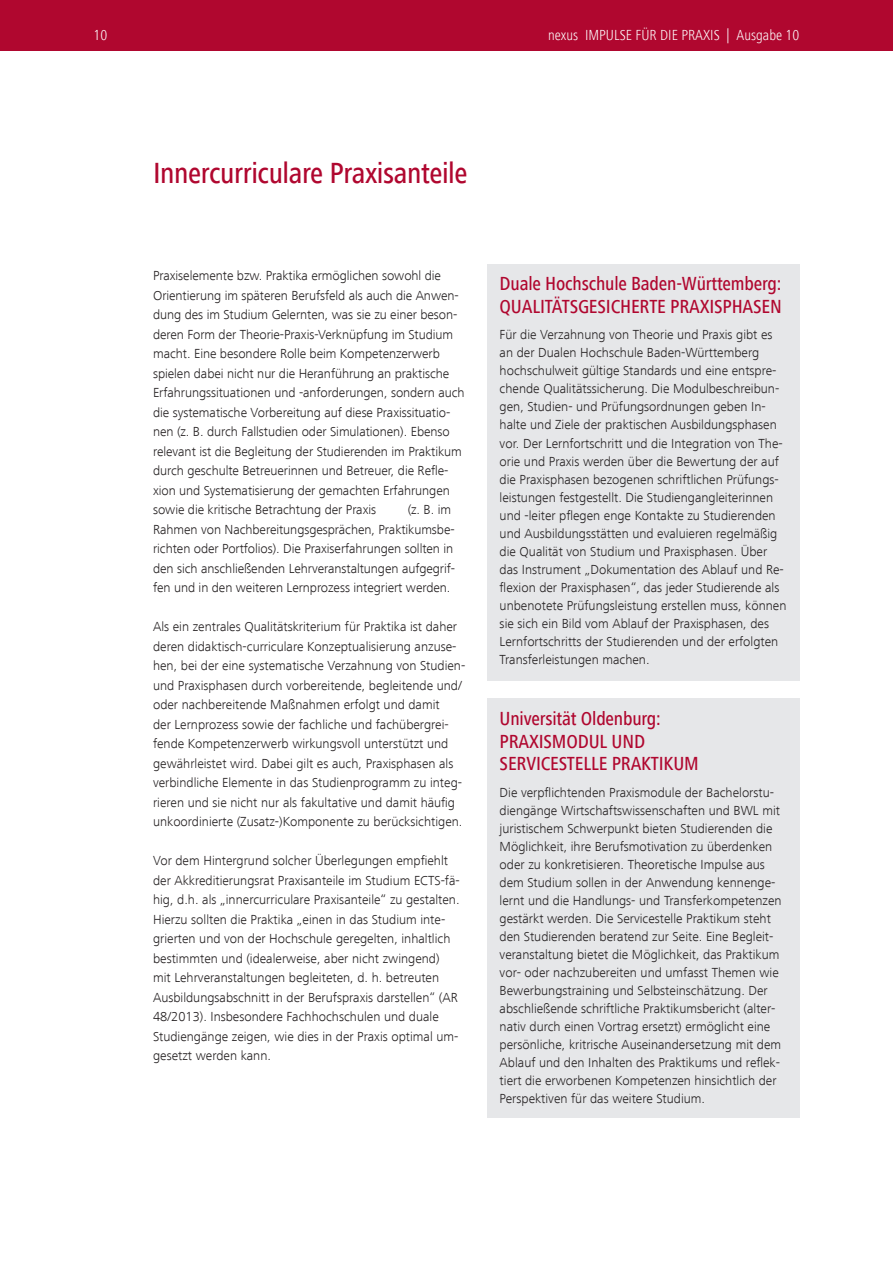
<style>
.page{position:relative;width:893px;height:1263px;background:#fff}
.page>*{position:absolute;margin:0;border:0;box-sizing:border-box;transform-origin:0 0}
.Head_2{font:500 condensed 30px "Frutiger Next LT";letter-spacing:-.015em;color:#b0072f}
.Head_Kasten{font:500 condensed 19.5px/22.5px "Frutiger Next LT";letter-spacing:-.01em;color:#b0072f}
.t1{font:300 condensed 15px "Frutiger Next LT";color:#fff}
.Copy{font:300 13.5px/19.5px "Frutiger Next LT";color:#231f20}
.Copy_Kasten{font:300 13.5px/18px "Frutiger Next LT";color:#231f20}
</style>
<div class="page">
<div style="left:0;top:0;width:893px;height:51px;background:#b0072f"></div>
<div style="left:487px;top:264px;width:312px;height:416px;background:#e6e7e9"></div>
<div style="left:487px;top:698px;width:312px;height:419px;background:#e6e7e9"></div>
<p class="t1" style="left:94px;top:26px;width:15px">10</p>
<p class="t1" style="left:548px;top:26px;width:253px">nexus IMPULSE FÜR DIE PRAXIS | Ausgabe 10</p>
<p class="Head_2" style="left:153px;top:156px;width:316px">Innercurriculare Praxisanteile</p>
<p class="Copy" style="left:153px;top:266px;width:313px">Praxiselemente bzw. Praktika ermöglichen sowohl die Orientierung im späteren Berufsfeld als auch die Anwen&shy;dung des im Studium Gelernten, was sie zu einer beson&shy;deren Form der Theorie-Praxis-Verknüpfung im Studium macht. Eine besondere Rolle beim Kompetenzerwerb spielen dabei nicht nur die Heranführung an praktische Erfahrungssituationen und -anforderungen, sondern auch die systematische Vorbereitung auf diese Praxissituatio&shy;nen (z. B. durch Fallstudien oder Simulationen). Ebenso relevant ist die Begleitung der Studierenden im Praktikum durch geschulte Betreuerinnen und Betreuer, die Refle&shy;xion und Systematisierung der gemachten Erfahrungen sowie die kritische Betrachtung der Praxis</p>
<p class="Copy" style="left:153px;top:500px;width:303px;text-indent:255px">(z. B. im Rahmen von Nachbereitungsgesprächen, Praktikumsbe&shy;richten oder Portfolios). Die Praxiserfahrungen sollten in den sich anschließenden Lehrveranstaltungen aufgegrif&shy;fen und in den weiteren Lernprozess integriert werden.</p>
<p class="Copy" style="left:153px;top:617px;width:314px">Als ein zentrales Qualitätskriterium für Praktika ist daher deren didaktisch-curriculare Konzeptualisierung anzuse&shy;hen, bei der eine systematische Verzahnung von Studien&shy;und Praxisphasen durch vorbereitende, begleitende und/ oder nachbereitende Maßnahmen erfolgt und damit<br>der Lernprozess sowie der fachliche und fachübergrei&shy;fende Kompetenzerwerb wirkungsvoll unterstützt und gewährleistet wird. Dabei gilt es auch, Praxisphasen als verbindliche Elemente in das Studienprogramm zu integ&shy;rieren und sie nicht nur als fakultative und damit häufig unkoordinierte (Zusatz-)Komponente zu berücksichtigen.</p>
<p class="Copy" style="left:153px;top:851px;width:308px">Vor dem Hintergrund solcher Überlegungen empfiehlt der Akkreditierungsrat Praxisanteile im Studium ECTS-fä&shy;hig‚ d.h. als „innercurriculare Praxisanteile“ zu gestalten.<br>Hierzu sollten die Praktika „einen in das Studium inte&shy;grierten und von der Hochschule geregelten, inhaltlich bestimmten und (idealerweise, aber nicht zwingend) mit Lehrveranstaltungen begleiteten, d. h. betreuten Ausbildungsabschnitt in der Berufspraxis darstellen“ (AR 48/2013). Insbesondere Fachhochschulen und duale Studiengänge zeigen, wie dies in der Praxis optimal um&shy;gesetzt werden kann.</p>
<p class="Head_Kasten" style="left:500px;top:273px;width:284px">Duale Hochschule Baden-Württemberg:<br>QUALITÄTSGESICHERTE PRAXISPHASEN</p>
<p class="Copy_Kasten" style="left:500px;top:326px;width:288px">Für die Verzahnung von Theorie und Praxis gibt es an der Dualen Hochschule Baden-Württemberg hochschulweit gültige Standards und eine entspre&shy;chende Qualitätssicherung. Die Modulbeschreibun&shy;gen, Studien- und Prüfungsordnungen geben In&shy;halte und Ziele der praktischen Ausbildungsphasen vor. Der Lernfortschritt und die Integration von The&shy;orie und Praxis werden über die Bewertung der auf die Praxisphasen bezogenen schriftlichen Prüfungs&shy;leistungen festgestellt. Die Studiengangleiterinnen und -leiter pflegen enge Kontakte zu Studierenden und Ausbildungsstätten und evaluieren regelmäßig die Qualität von Studium und Praxisphasen. Über das Instrument „Dokumentation des Ablauf und Re&shy;flexion der Praxisphasen“, das jeder Studierende als unbenotete Prüfungsleistung erstellen muss, können sie sich ein Bild vom Ablauf der Praxisphasen, des Lernfortschritts der Studierenden und der erfolgten Transferleistungen machen.</p>
<p class="Head_Kasten" style="left:500px;top:708px;width:201px">Universität Oldenburg:<br>PRAXISMODUL UND<br>SERVICESTELLE PRAKTIKUM</p>
<p class="Copy_Kasten" style="left:500px;top:783px;width:283px">Die verpflichtenden Praxismodule der Bachelorstu&shy;diengänge Wirtschaftswissenschaften und BWL mit juristischem Schwerpunkt bieten Studierenden die Möglichkeit, ihre Berufsmotivation zu überdenken oder zu konkretisieren. Theoretische Impulse aus dem Studium sollen in der Anwendung kennenge&shy;lernt und die Handlungs- und Transferkompetenzen gestärkt werden. Die Servicestelle Praktikum steht den Studierenden beratend zur Seite. Eine Begleit&shy;veranstaltung bietet die Möglichkeit, das Praktikum vor- oder nachzubereiten und umfasst Themen wie Bewerbungstraining und Selbsteinschätzung. Der abschließende schriftliche Praktikumsbericht (alter&shy;nativ durch einen Vortrag ersetzt) ermöglicht eine persönliche, kritrische Auseinandersetzung mit dem Ablauf und den Inhalten des Praktikums und reflek&shy;tiert die erworbenen Kompetenzen hinsichtlich der Perspektiven für das weitere Studium.</p>
</div>
